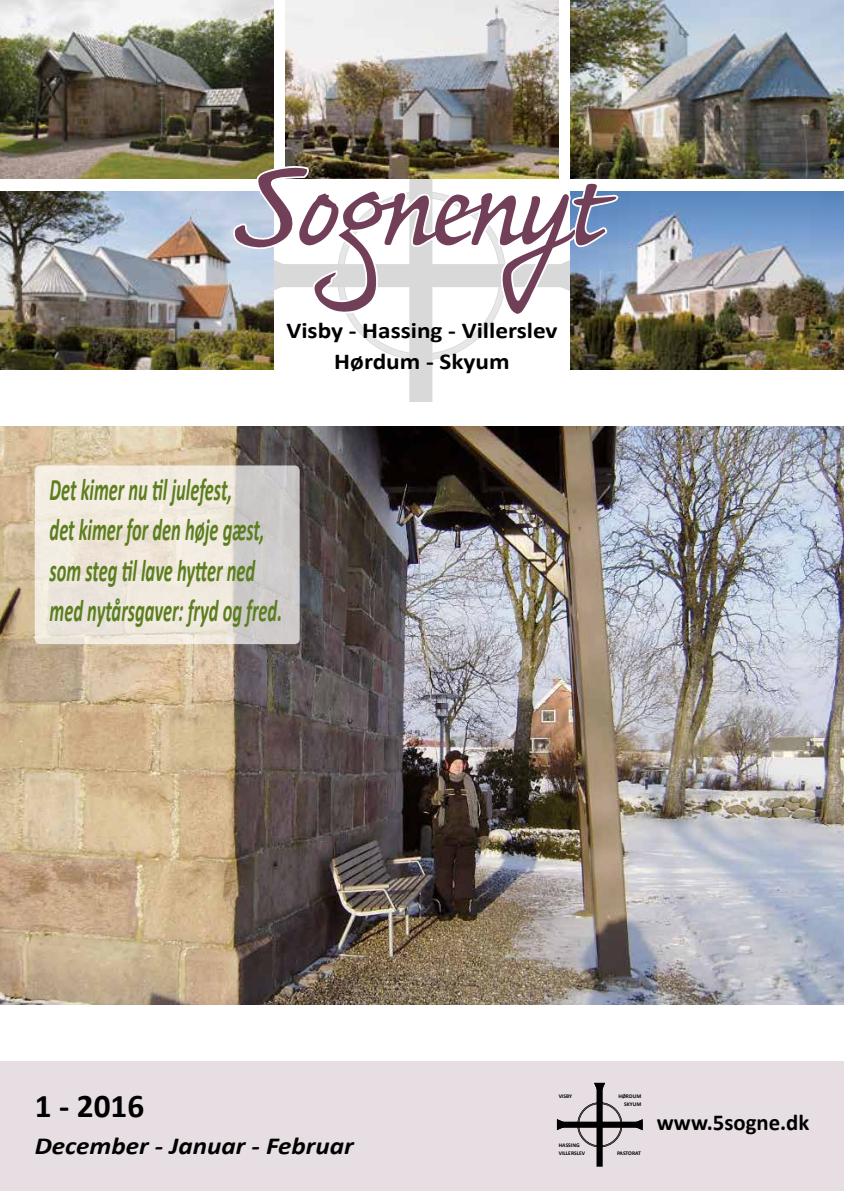
<style>
.page{position:relative;width:844px;height:1191px;background:#fff}
.page>*{position:absolute;margin:0;border:0;box-sizing:border-box;transform-origin:0 0}
.t1{font:113.75px "AI Bouwsma Script";color:#723f58;scale:1.06 1}
.t2{font:700 33.25px "Calibri";color:#000}
.t3{font:italic 700 31.5px/40.2px "Calibri";color:#5b7e1f;scale:.58 1}
.t4{font:italic 700 24.5px "Calibri";color:#000;scale:1.11 1}
.t5{font:700 22.75px/31.5px "Calibri";color:#000;text-align:center;scale:1.11 1}
.t6{font:700 22.75px "Calibri";color:#000}
.t7{font:700 5.6px/8px "Calibri";color:#000;text-align:right}
</style>
<div class="page">
<div style="left:0;top:1062px;width:843px;height:129px;background:#e6dee2"></div>
<div style="left:409px;top:120px;width:23px;height:282px;background:#d9d9d9"></div>
<img style="left:0;top:0;width:273px;height:179px">
<img style="left:0;top:191px;width:273px;height:179px">
<img style="left:285px;top:0;width:273px;height:119px">
<img style="left:570px;top:0;width:273px;height:179px">
<img style="left:570px;top:191px;width:273px;height:179px">
<img style="left:231px;top:119px;width:389px;height:241px">
<img style="left:0;top:427px;width:843px;height:577px">
<svg style="left:577px;top:1102px;width:45px;height:45px"></svg>
<div style="left:596px;top:1083px;width:6px;height:83px;background:#000"></div>
<svg style="left:594px;top:1082px;width:11px;height:13px"></svg>
<div style="left:558px;top:1121px;width:84px;height:6px;background:#000"></div>
<svg style="left:629px;top:1119px;width:13px;height:11px"></svg>
<svg style="left:556px;top:1119px;width:13px;height:11px"></svg>
<svg style="left:35px;top:465px;width:264px;height:179px;background:#e6e0d7"></svg>
<h1 class="t1" style="left:243px;top:139px;width:339px">Sognenyt</h1>
<p class="t5" style="left:286px;top:314px;width:246px">Visby - Hassing - Villerslev<br>Hørdum - Skyum</p>
<p class="t3" style="left:50px;top:469px;width:402px">Det kimer nu til julefest,<br>det kimer for den høje gæst, som steg til lave hytter ned med nytårsgaver: fryd og fred.</p>
<p class="t2" style="left:35px;top:1084px;width:111px">1 - 2016</p>
<p class="t4" style="left:35px;top:1130px;width:289px">December - Januar - Februar</p>
<p class="t7" style="left:558px;top:1091px;width:15px">VISBY</p>
<p class="t7" style="left:618px;top:1092px;width:24px">HØRDUM<br>SKYUM</p>
<p class="t7" style="left:558px;top:1141px;width:28px;text-align:left">HASSING<br>VILLERSLEV</p>
<p class="t7" style="left:617px;top:1149px;width:25px">PASTORAT</p>
<p class="t6" style="left:656px;top:1107px;width:154px">www.5sogne.dk</p>
</div>
